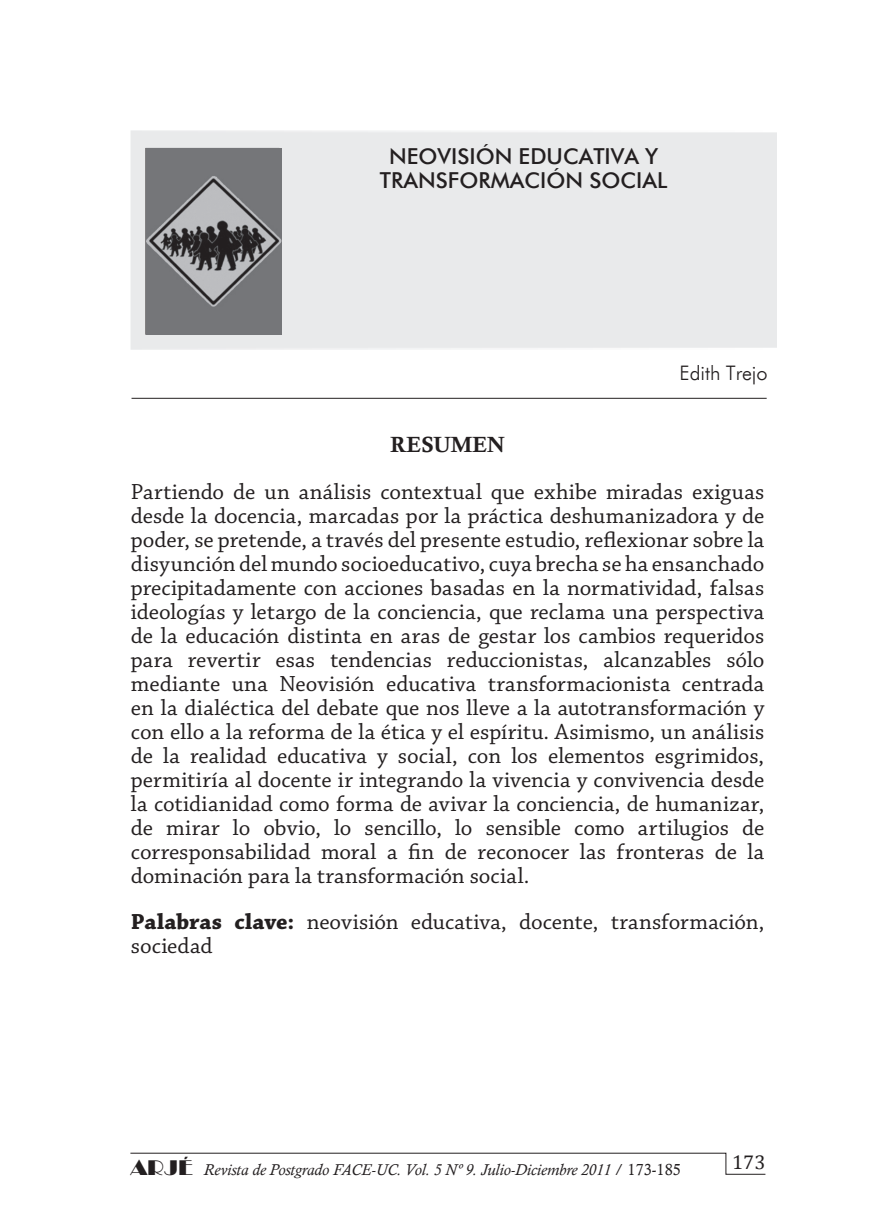
<style>
.page{position:relative;width:879px;height:1219px;background:#fff}
.page>*{position:absolute;margin:0;border:0;box-sizing:border-box;transform-origin:0 0}
.t1{font:23px/24px "Chaparral Pro";color:#231f20;text-align:justify}
.t2{font:22px/24px "Futuri Regular SWFTE";color:#231f20;text-align:center}
.t3{font:22px "Calis MT Bol";color:#231f20}
.t4{font:20px "Futuri Light Regular SWFTE";color:#231f20}
.t5{font:20px "Cambria";color:#231f20}
.t6{font:italic 16px "Calisto";color:#231f20}
.s1{font-weight:700}
.s2{font-family:"Broadway";font-style:normal;font-size:20px}
.s3{font-style:normal}
</style>
<div class="page">
<svg style="left:130px;top:1153px;width:636px;height:22px"></svg>
<div style="left:130px;top:130px;width:647px;height:220px;background:#e9eaeb"></div>
<hr style="left:131px;top:398px;width:635px;height:1px;background:#231f20">
<img style="left:146px;top:148px;width:135px;height:186px">
<p class="t2" style="left:380px;top:144px;width:289px">NEOVISIÓN EDUCATIVA Y<br>TRANSFORMACIÓN SOCIAL</p>
<p class="t4" style="left:679px;top:360px;width:90px">Edith Trejo</p>
<p class="t3" style="left:391px;top:432px;width:116px">RESUMEN</p>
<p class="t1" style="left:131px;top:481px;width:635px">Partiendo de un análisis contextual que exhibe miradas exiguas desde la docencia, marcadas por la práctica deshumanizadora y de poder, se pretende, a través del presente estudio, reflexionar sobre la disyunción del mundo socioeducativo, cuya brecha se ha ensanchado precipitadamente con acciones basadas en la normatividad, falsas ideologías y letargo de la conciencia, que reclama una perspectiva de la educación distinta en aras de gestar los cambios requeridos para revertir esas tendencias reduccionistas, alcanzables sólo mediante una Neovisión educativa transformacionista centrada en la dialéctica del debate que nos lleve a la autotransformación y con ello a la reforma de la ética y el espíritu. Asimismo, un análisis de la realidad educativa y social, con los elementos esgrimidos, permitiría al docente ir integrando la vivencia y convivencia desde la cotidianidad como forma de avivar la conciencia, de humanizar, de mirar lo obvio, lo sencillo, lo sensible como artilugios de corresponsabilidad moral a fin de reconocer las fronteras de la dominación para la transformación social.</p>
<p class="t1" style="left:131px;top:911px;width:635px"><span class="s1">Palabras clave:</span> neovisión educativa, docente, transformación, sociedad</p>
<p class="t6" style="left:130px;top:1160px;width:552px"><span class="s2">ARJÉ</span> Revista de Postgrado FACE-UC. Vol. 5 Nº 9. Julio-Diciembre 2011 <span class="s3">/ 173-185</span></p>
<p class="t5" style="left:732px;top:1150px;width:35px">173</p>
</div>
